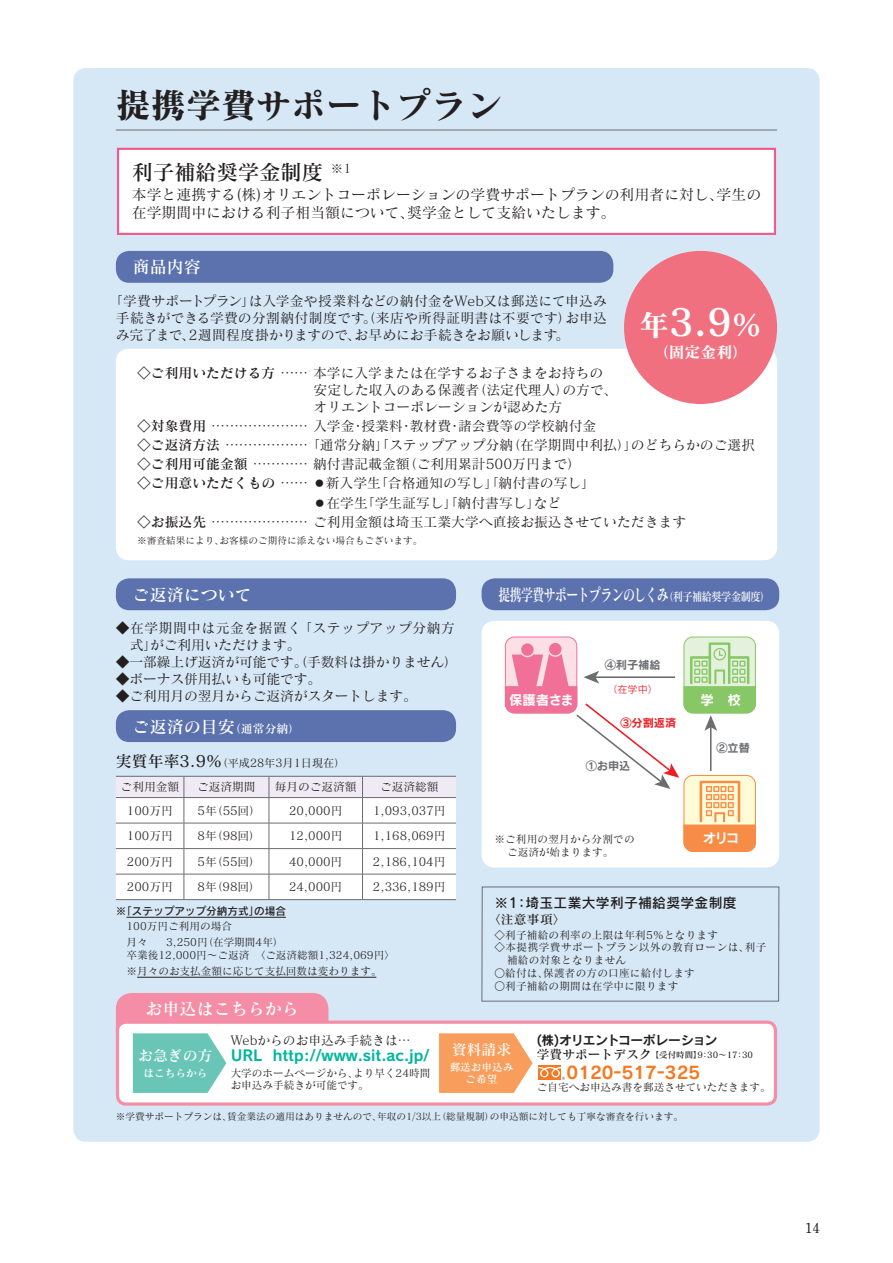
<style>
.page{position:relative;width:893px;height:1263px;background:#fff}
.page>*{position:absolute;margin:0;border:0;box-sizing:border-box;transform-origin:0 0}
.t1{font:37.2px "Matisse Pro N B";color:#fff}
.t2{font:35.1px "Matisse Pro N B";color:#231f20}
.t3{font:21.3px "Matisse Pro N DB";color:#231f20}
.t4{font:16.95px "Matisse Pro N DB";color:#fff}
.t5{font:16.95px "Matisse Pro N DB";letter-spacing:-.05em;color:#fff;scale:.7 1}
.t6{font:16.95px "Rodin Pro N B";color:#f47921}
.t7{font:15.9px "Matisse Pro N B";color:#fff}
.t8{font:14.85px/18px "Matisse Pro N M";color:#231f20}
.t9{font:14.85px "Rodin Pro N B";color:#00b59d}
.t10{font:14.85px "Matisse Pro N DB";color:#fff}
.t11{font:13.8px/17px "Matisse Pro N M";color:#231f20;text-align:justify}
.t12{font:13.8px/17px "Matisse Pro N M";letter-spacing:.035em;color:#231f20}
.t13{font:13.8px "Rodin Pro N DB";letter-spacing:.02em;color:#231f20}
.t14{font:700 13.8px "Futo Min A101 Pro";color:#231f20}
.t15{font:13.35px "Rodin Pro N B 90 msp RKSJ H";letter-spacing:-.07em;color:#fff}
.t16{font:12.75px "Rodin Pro N B";letter-spacing:-.045em;color:#231f20}
.t17{font:12.75px "Matisse Pro N M";color:#231f20}
.t18{font:12.75px "Matisse Pro N DB";color:#231f20}
.t19{font:11.7px "Matisse Pro N M";color:#231f20}
.t20{font:11.1px "Matisse Pro N M";color:#231f20}
.t21{font:11.1px "Rodin Pro N B 90 msp RKSJ H";color:#6c6d70}
.t22{font:11.1px "Rodin Pro N B 90 msp RKSJ H";color:#ee1d23}
.t23{font:10.65px/12.8px "Matisse Pro N M";color:#231f20}
.t24{font:10.65px "Matisse Pro N M";letter-spacing:.02em;color:#231f20}
.t25{font:10.65px "Matisse Pro N M";letter-spacing:.045em;color:#231f20}
.t26{font:10.65px "Rodin Pro N DB";color:#231f20}
.t27{font:10.65px/11.7px "Matisse Pro N DB";color:#fff;text-align:center}
.t28{font:10.05px "Rodin Pro N M 90 msp RKSJ H";color:#ee1d23}
.t29{font:9.6px "Matisse Pro N M";color:#231f20}
.t30{font:8.55px "Matisse Pro N DB";color:#231f20}
.s1{font-size:29.7px}
.s2{font-family:"Matisse Pro N DB"}
.s3{font-size:12.75px}
.s4{font-size:11.85px}
.s5{font-family:"Matisse Pro N DB";font-size:15.9px}
</style>
<div class="page">
<div style="left:73px;top:68px;width:747px;height:1074px;background:#d6e8f6;border-radius:13px"></div>
<div style="left:118px;top:149px;width:657px;height:85px;background:#fff"></div>
<div style="left:117px;top:148px;width:659px;height:87px;border:2px solid #f05988"></div>
<div style="left:116px;top:251px;width:497px;height:32px;background:#5c72ae;border-radius:14px"></div>
<svg style="left:116px;top:776px;width:340px;height:123px;background:#f6f5f7"></svg>
<hr style="left:116px;top:899px;width:68px;height:1px;background:#6c6d70">
<hr style="left:184px;top:899px;width:85px;height:1px;background:#6c6d70">
<hr style="left:269px;top:899px;width:93px;height:1px;background:#6c6d70">
<hr style="left:362px;top:899px;width:94px;height:1px;background:#6c6d70">
<hr style="left:116px;top:130px;width:661px;height:1px;background:#6c6d70">
<div style="left:116px;top:349px;width:661px;height:211px;background:#fff;border-radius:13px"></div>
<div style="left:116px;top:578px;width:340px;height:32px;background:#5c72ae;border-radius:14px"></div>
<div style="left:482px;top:578px;width:297px;height:32px;background:#5c72ae;border-radius:14px"></div>
<div style="left:116px;top:710px;width:340px;height:32px;background:#5c72ae;border-radius:14px"></div>
<div style="left:482px;top:621px;width:297px;height:246px;background:#fff;border-radius:13px"></div>
<div style="left:684px;top:637px;width:71px;height:76px;background:#e4f1dc;border-radius:9px"></div>
<div style="left:683px;top:636px;width:73px;height:77px;border:1px solid #87c765;border-radius:9px"></div>
<div style="left:505px;top:637px;width:72px;height:76px;background:#fce0e5;border-radius:9px"></div>
<div style="left:505px;top:636px;width:72px;height:77px;border:1px solid #f17097;border-radius:9px"></div>
<svg style="left:504px;top:642px;width:252px;height:210px"></svg>
<div style="left:521px;top:643px;width:13px;height:13px;background:#f17097;border-radius:50%"></div>
<div style="left:117px;top:1022px;width:658px;height:82px;background:#fff;border-radius:9px"></div>
<div style="left:116px;top:1020px;width:661px;height:86px;border:3px solid #f48da5;border-radius:9px"></div>
<svg style="left:116px;top:993px;width:212px;height:100px"></svg>
<svg style="left:439px;top:1033px;width:94px;height:60px;background:#f8a76d"></svg>
<div style="left:624px;top:251px;width:153px;height:153px;background:#f1707f;border-radius:50%"></div>
<hr style="left:126px;top:917px;width:160px;height:1px;background:#231f20">
<hr style="left:137px;top:977px;width:239px;height:1px;background:#231f20">
<div style="left:539px;top:1064px;width:22px;height:15px;background:#f47921"></div>
<svg style="left:539px;top:1067px;width:26px;height:13px"></svg>
<h2 class="t2" style="left:116px;top:82px;width:387px">提携学費サポートプラン</h2>
<h3 class="t3" style="left:132px;top:158px;width:221px">利子補給奨学金制度 <sup>※1</sup></h3>
<p class="t8" style="left:132px;top:185px;width:631px">本学と連携する(株)オリエントコーポレーションの学費サポートプランの利用者に対し、学生の在学期間中における利子相当額について、奨学金として支給いたします。</p>
<p class="t4" style="left:133px;top:256px;width:70px">商品内容</p>
<p class="t11" style="left:116px;top:292px;width:493px;text-indent:-7px">「学費サポートプラン」は入学金や授業料などの納付金をWeb又は郵送にて申込み手続きができる学費の分割納付制度です。（来店や所得証明書は不要です）お申込み完了まで、2週間程度掛かりますので、お早めにお手続きをお願いします。</p>
<h1 class="t1" style="left:639px;top:298px;width:124px"><span class="s1">年</span>3.9<span class="s1">％</span></h1>
<p class="t7" style="left:653px;top:341px;width:97px">（固定金利）</p>
<p class="t11" style="left:314px;top:364px;width:306px;text-align:left;text-indent:-176px"><span class="s2">◇ご利用いただける方</span> …… 本学に入学または在学するお子さまをお持ちの安定した収入のある保護者（法定代理人）の方で、オリエントコーポレーションが認めた方</p>
<p class="t11" style="left:137px;top:417px;width:461px"><span class="s2">◇対象費用</span> ………………… 入学金・授業料・教材費・諸会費等の学校納付金</p>
<p class="t11" style="left:137px;top:436px;width:620px"><span class="s2">◇ご返済方法</span> ………………「通常分納」「ステップアップ分納（在学期間中利払）」のどちらかのご選択</p>
<p class="t11" style="left:137px;top:455px;width:446px"><span class="s2">◇ご利用可能金額</span> ………… 納付書記載金額（ご利用累計500万円まで）</p>
<p class="t11" style="left:137px;top:474px;width:467px"><span class="s2">◇ご用意いただくもの</span> …… <span class="s3">◦</span>新入学生「合格通知の写し」「納付書の写し」　</p>
<p class="t11" style="left:314px;top:494px;width:249px"><span class="s3">◦</span>在学生「学生証写し」「納付書写し」など</p>
<p class="t11" style="left:137px;top:513px;width:550px"><span class="s2">◇お振込先</span> ………………… ご利用金額は埼玉工業大学へ直接お振込させていただきます</p>
<p class="t29" style="left:137px;top:535px;width:287px">※審査結果により、お客様のご期待に添えない場合もございます。</p>
<p class="t4" style="left:133px;top:584px;width:121px">ご返済について</p>
<p class="t5" style="left:499px;top:584px;width:390px">提携学費サポートプランのしくみ<span class="s4">（利子補給奨学金制度）</span></p>
<p class="t12" style="left:130px;top:619px;width:327px;text-indent:-14px">◆在学期間中は元金を据置く「ステップアップ分納方式」がご利用いただけます。</p>
<p class="t11" style="left:116px;top:653px;width:344px">◆一部繰上げ返済が可能です。（手数料は掛かりません）</p>
<p class="t11" style="left:116px;top:670px;width:207px">◆ボーナス併用払いも可能です。</p>
<p class="t11" style="left:116px;top:687px;width:303px">◆ご利用月の翌月からご返済がスタートします。</p>
<p class="t4" style="left:133px;top:715px;width:169px">ご返済の目安<span class="s4">（通常分納）</span></p>
<p class="t20" style="left:116px;top:756px;width:231px"><span class="s5">実質年率3.9％</span>（平成28年3月1日現在）</p>
<p class="t19" style="left:121px;top:780px;width:60px">ご利用金額</p>
<p class="t19" style="left:197px;top:780px;width:60px">ご返済期間</p>
<p class="t19" style="left:275px;top:780px;width:83px">毎月のご返済額</p>
<p class="t19" style="left:380px;top:780px;width:60px">ご返済総額</p>
<p class="t19" style="left:127px;top:803px;width:47px">100万円</p>
<p class="t19" style="left:198px;top:803px;width:65px">5年（55回）</p>
<p class="t19" style="left:289px;top:803px;width:55px">20,000円</p>
<p class="t19" style="left:373px;top:803px;width:74px">1,093,037円</p>
<p class="t19" style="left:127px;top:828px;width:47px">100万円</p>
<p class="t19" style="left:198px;top:828px;width:65px">8年（98回）</p>
<p class="t19" style="left:289px;top:828px;width:55px">12,000円</p>
<p class="t19" style="left:373px;top:828px;width:74px">1,168,069円</p>
<p class="t19" style="left:127px;top:854px;width:47px">200万円</p>
<p class="t19" style="left:198px;top:854px;width:65px">5年（55回）</p>
<p class="t19" style="left:289px;top:854px;width:55px">40,000円</p>
<p class="t19" style="left:373px;top:854px;width:74px">2,186,104円</p>
<p class="t19" style="left:127px;top:879px;width:47px">200万円</p>
<p class="t19" style="left:198px;top:879px;width:65px">8年（98回）</p>
<p class="t19" style="left:289px;top:879px;width:55px">24,000円</p>
<p class="t19" style="left:373px;top:879px;width:74px">2,336,189円</p>
<p class="t26" style="left:116px;top:904px;width:172px">※「ステップアップ分納方式」の場合</p>
<p class="t23" style="left:116px;top:918px;width:169px;line-height:15.9px;text-indent:11px">100万円ご利用の場合<br>　月々　 3,250円（在学期間4年）</p>
<p class="t23" style="left:116px;top:946px;width:281px;line-height:15.9px">　卒業後12,000円〜ご返済　〈ご返済総額1,324,069円〉　※月々のお支払金額に応じて支払回数は変わります。</p>
<p class="t4" style="left:146px;top:998px;width:155px">お申込はこちらから</p>
<p class="t15" style="left:509px;top:691px;width:66px">保護者さま</p>
<p class="t21" style="left:605px;top:657px;width:57px">④利子補給</p>
<p class="t28" style="left:607px;top:682px;width:52px">（在学中）</p>
<p class="t22" style="left:620px;top:715px;width:57px">③分割返済</p>
<p class="t21" style="left:586px;top:758px;width:46px">①お申込</p>
<p class="t15" style="left:700px;top:691px;width:42px">学　校</p>
<p class="t21" style="left:716px;top:740px;width:35px">②立替</p>
<p class="t15" style="left:703px;top:829px;width:38px">オリコ</p>
<p class="t23" style="left:507px;top:832px;width:129px;text-indent:-13px">※ご利用の翌月から分割でのご返済が始まります。</p>
<p class="t13" style="left:494px;top:893px;width:244px">※1：埼玉工業大学利子補給奨学金制度</p>
<p class="t18" style="left:488px;top:912px;width:79px">〈注意事項〉</p>
<p class="t24" style="left:494px;top:928px;width:225px">◇利子補給の利率の上限は年利5％となります</p>
<p class="t25" style="left:494px;top:941px;width:274px">◇本提携学費サポートプラン以外の教育ローンは、利子</p>
<p class="t24" style="left:507px;top:953px;width:121px">補給の対象となりません</p>
<p class="t24" style="left:494px;top:966px;width:202px">○給付は、保護者の方の口座に給付します</p>
<p class="t24" style="left:494px;top:979px;width:186px">○利子補給の期間は在学中に限ります</p>
<p class="t10" style="left:138px;top:1046px;width:76px">お急ぎの方</p>
<p class="t27" style="left:144px;top:1067px;width:65px">はこちらから</p>
<p class="t17" style="left:231px;top:1032px;width:181px">Webからのお申込み手続きは…</p>
<p class="t9" style="left:231px;top:1046px;width:200px">URL http://www.sit.ac.jp/</p>
<p class="t23" style="left:231px;top:1066px;width:201px">大学のホームページから、より早く24時間お申込み手続きが可能です。</p>
<p class="t10" style="left:452px;top:1040px;width:61px">資料請求</p>
<p class="t27" style="left:450px;top:1061px;width:65px">郵送お申込みご希望</p>
<p class="t16" style="left:537px;top:1031px;width:182px">(株)オリエントコーポレーション</p>
<p class="t30" style="left:537px;top:1049px;width:218px"><span class="s3">学費サポートデスク</span>【受付時間】9：30〜17：30</p>
<p class="t6" style="left:567px;top:1061px;width:135px">0120-517-325</p>
<p class="t23" style="left:537px;top:1080px;width:235px">ご自宅へお申込み書を郵送させていただきます。</p>
<p class="t29" style="left:116px;top:1111px;width:569px">※学費サポートプランは、賃金業法の適用はありませんので、年収の1/3以上（総量規制）の申込額に対しても丁寧な審査を行います。</p>
<p class="t14" style="left:805px;top:1217px;width:16px">14</p>
</div>
